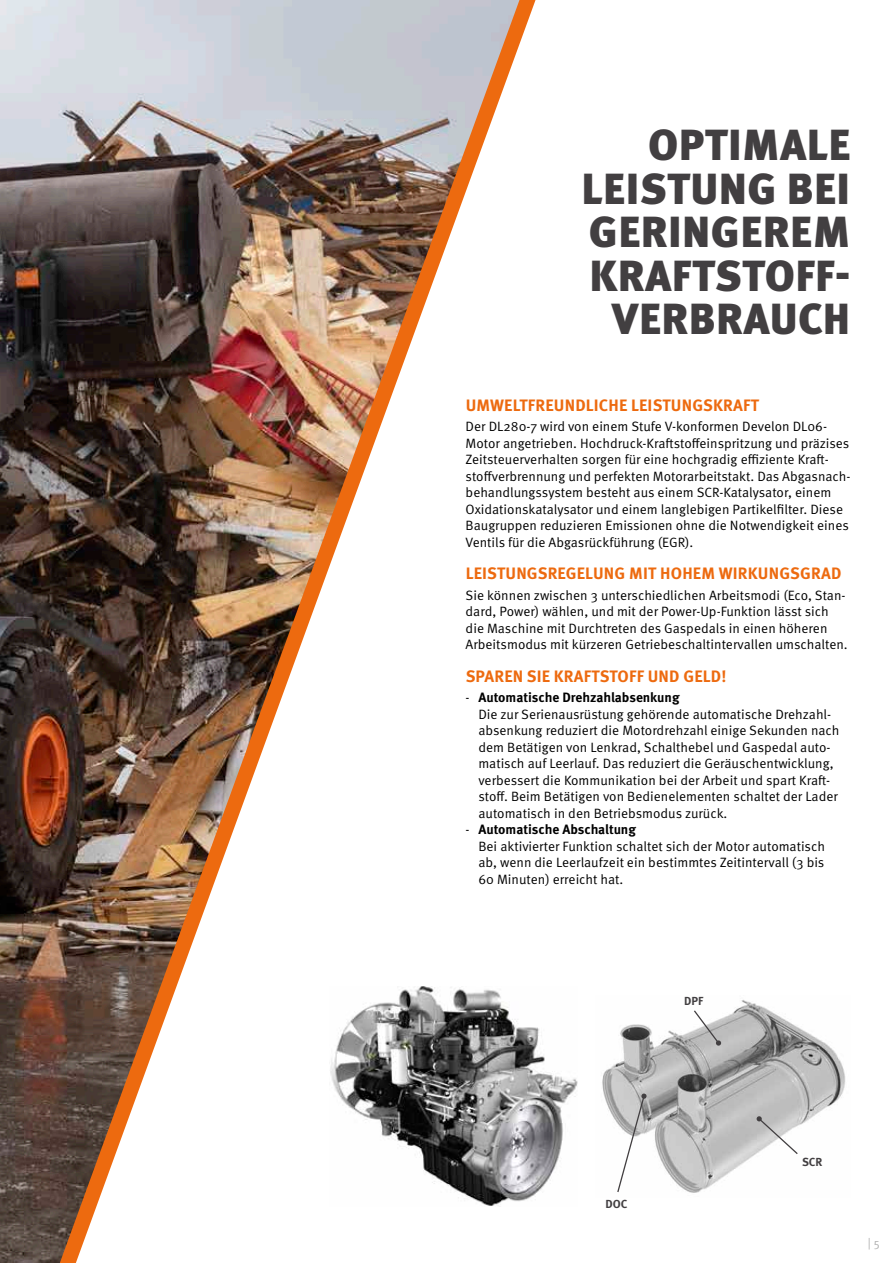
<style>
.page{position:relative;width:893px;height:1263px;background:#fff}
.page>*{position:absolute;margin:0;border:0;box-sizing:border-box;transform-origin:0 0}
.t1{font:900 43.5px/43.5px "Meta Pro";letter-spacing:.01em;color:#423f41;text-align:right}
.t2{font:700 16.5px "Meta Pro";letter-spacing:.01em;color:#ed6a0f}
.t3{font:13.5px/16.5px "Meta Pro Norm";color:#000}
.t4{font:700 13.5px "Meta Pro";letter-spacing:-.005em;color:#000}
.t5{font:12px "Meta Pro Norm";color:#b2b2b2}
.t6{font:700 11.7px "Meta Pro";color:#423f41}
.s1{font-family:"Meta Pro Norm";font-weight:400}
</style>
<div class="page">
<img style="left:0;top:0;width:60px;height:1263px">
<img style="left:60px;top:0;width:475px;height:1263px">
<img style="left:330px;top:986px;width:247px;height:221px">
<img style="left:602px;top:1000px;width:244px;height:193px">
<svg style="left:693px;top:1009px;width:28px;height:37px"></svg>
<svg style="left:757px;top:1116px;width:42px;height:39px"></svg>
<svg style="left:616px;top:1093px;width:31px;height:100px"></svg>
<h1 class="t1" style="left:581px;top:121px;width:271px">OPTIMALE<br>LEISTUNG BEI<br>GERINGEREM<br>KRAFTSTOFF-<br>VERBRAUCH</h1>
<p class="t2" style="left:466px;top:392px;width:295px">UMWELTFREUNDLICHE LEISTUNGSKRAFT</p>
<p class="t3" style="left:466px;top:418px;width:386px">Der DL280-7 wird von einem Stufe V-konformen Develon DL06- Motor angetrieben. Hochdruck-Kraftstoffeinspritzung und präzises Zeitsteuerverhalten sorgen für eine hochgradig effiziente Kraft&shy;stoffverbrennung und perfekten Motorarbeitstakt. Das Abgasnach&shy;behandlungssystem besteht aus einem SCR-Katalysator, einem Oxidationskatalysator und einem langlebigen Partikelfilter. Diese Baugruppen reduzieren Emissionen ohne die Notwendigkeit eines Ventils für die Abgasrückführung (EGR).</p>
<p class="t2" style="left:466px;top:560px;width:377px">LEISTUNGSREGELUNG MIT HOHEM WIRKUNGSGRAD</p>
<p class="t3" style="left:466px;top:586px;width:384px">Sie können zwischen 3 unterschiedlichen Arbeitsmodi (Eco, Stan&shy;dard, Power) wählen, und mit der Power-Up-Funktion lässt sich die Maschine mit Durchtreten des Gaspedals in einen höheren Arbeitsmodus mit kürzeren Getriebeschaltintervallen umschalten.</p>
<p class="t2" style="left:466px;top:663px;width:262px">SPAREN SIE KRAFTSTOFF UND GELD!</p>
<p class="t4" style="left:466px;top:687px;width:215px"><span class="s1">-</span> Automatische Drehzahlabsenkung</p>
<p class="t3" style="left:478px;top:705px;width:363px">Die zur Serienausrüstung gehörende automatische Drehzahl&shy;absenkung reduziert die Motordrehzahl einige Sekunden nach dem Betätigen von Lenkrad, Schalthebel und Gaspedal auto&shy;matisch auf Leerlauf. Das reduziert die Geräuschentwicklung, verbessert die Kommunikation bei der Arbeit und spart Kraft&shy;stoff. Beim Betätigen von Bedienelementen schaltet der Lader automatisch in den Betriebsmodus zurück.</p>
<p class="t4" style="left:466px;top:819px;width:172px"><span class="s1">-</span> Automatische Abschaltung</p>
<p class="t3" style="left:478px;top:837px;width:348px;text-align:justify">Bei aktivierter Funktion schaltet sich der Motor automatisch ab, wenn die Leerlaufzeit ein bestimmtes Zeitintervall (3 bis 60 Minuten) erreicht hat.</p>
<p class="t6" style="left:684px;top:991px;width:21px">DPF</p>
<p class="t6" style="left:605px;top:1195px;width:24px">DOC</p>
<p class="t6" style="left:802px;top:1153px;width:22px">SCR</p>
<p class="t5" style="left:868px;top:1233px;width:13px">| 5</p>
</div>
